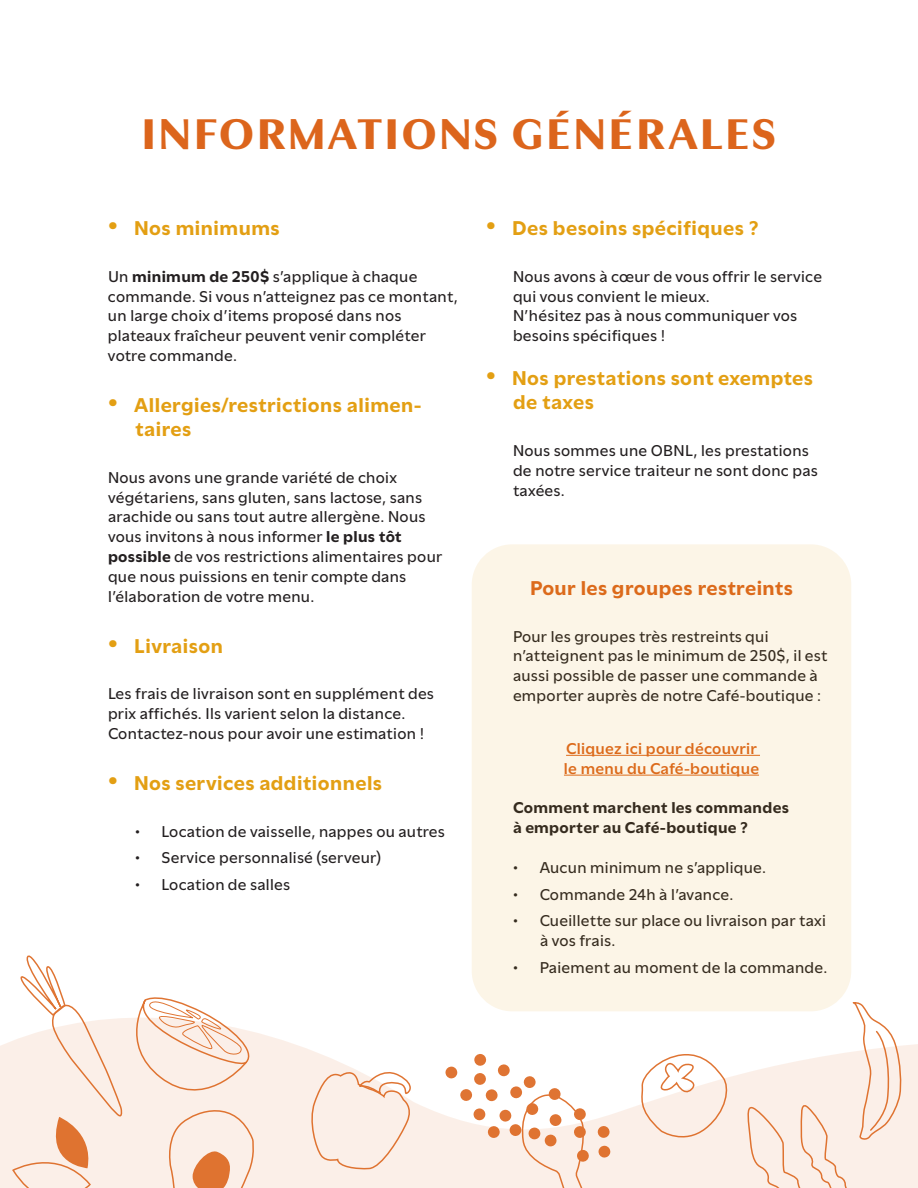
<style>
.page{position:relative;width:918px;height:1188px;background:#fff}
.page>*{position:absolute;margin:0;border:0;box-sizing:border-box;transform-origin:0 0}
.t1{font:900 45px "Utile Display";letter-spacing:.075em;color:#dc651c}
.t2{font:700 21px/24px "Utile";letter-spacing:.025em;color:#e39f13}
.t3{font:700 21px "Utile";letter-spacing:.02em;color:#dc651c}
.t4{font:500 16.5px/19.8px "Utile";letter-spacing:.02em;color:#231f20}
.t5{font:700 16.5px/19.8px "Utile";letter-spacing:.02em;color:#231f20}
.t6{font:600 16.5px/19.8px "Utile";letter-spacing:.02em;color:#dc651c}
.s1{font-size:30px}
.s2{font-weight:700}
</style>
<div class="page">
<svg style="left:0;top:977px;width:918px;height:211px"></svg>
<svg style="left:745px;top:1002px;width:158px;height:186px"></svg>
<svg style="left:636px;top:1053px;width:94px;height:92px"></svg>
<svg style="left:519px;top:1089px;width:107px;height:99px"></svg>
<svg style="left:598px;top:1145px;width:13px;height:13px"></svg>
<svg style="left:597px;top:1126px;width:13px;height:12px"></svg>
<svg style="left:577px;top:1150px;width:12px;height:12px"></svg>
<svg style="left:574px;top:1126px;width:12px;height:12px"></svg>
<svg style="left:574px;top:1108px;width:12px;height:12px"></svg>
<svg style="left:549px;top:1114px;width:13px;height:12px"></svg>
<svg style="left:544px;top:1134px;width:13px;height:13px"></svg>
<svg style="left:548px;top:1088px;width:13px;height:12px"></svg>
<svg style="left:526px;top:1103px;width:13px;height:12px"></svg>
<svg style="left:528px;top:1127px;width:13px;height:13px"></svg>
<svg style="left:510px;top:1086px;width:12px;height:13px"></svg>
<svg style="left:523px;top:1076px;width:13px;height:12px"></svg>
<svg style="left:499px;top:1109px;width:13px;height:13px"></svg>
<svg style="left:509px;top:1124px;width:13px;height:12px"></svg>
<svg style="left:485px;top:1089px;width:13px;height:12px"></svg>
<svg style="left:473px;top:1108px;width:13px;height:13px"></svg>
<svg style="left:498px;top:1064px;width:12px;height:13px"></svg>
<svg style="left:474px;top:1073px;width:12px;height:12px"></svg>
<svg style="left:474px;top:1054px;width:12px;height:12px"></svg>
<svg style="left:460px;top:1089px;width:12px;height:12px"></svg>
<svg style="left:445px;top:1066px;width:13px;height:13px"></svg>
<svg style="left:488px;top:1126px;width:12px;height:12px"></svg>
<svg style="left:11px;top:955px;width:246px;height:233px"></svg>
<svg style="left:308px;top:1065px;width:106px;height:106px"></svg>
<div style="left:472px;top:544px;width:379px;height:467px;background:#fcf5e7;border-radius:41px"></div>
<h1 class="t1" style="left:142px;top:107px;width:635px">INFORMATIONS GÉNÉRALES</h1>
<p class="t2" style="left:108px;top:216px;width:173px"><span class="s1">•</span> Nos minimums</p>
<p class="t4" style="left:108px;top:267px;width:351px">Un <span class="s2">minimum de 250$</span> s’applique à chaque commande. Si vous n’atteignez pas ce montant, un large choix d’items proposé dans nos plateaux fraîcheur peuvent venir compléter votre commande.</p>
<p class="t2" style="left:135px;top:393px;width:288px;text-indent:-27px"><span class="s1">•</span> Allergies/restrictions alimen&shy;taires</p>
<p class="t4" style="left:108px;top:468px;width:336px">Nous avons une grande variété de choix végétariens, sans gluten, sans lactose, sans arachide ou sans tout autre allergène. Nous vous invitons à nous informer <span class="s2">le plus tôt possible</span> de vos restrictions alimentaires pour que nous puissions en tenir compte dans l’élaboration de votre menu.</p>
<p class="t2" style="left:108px;top:633px;width:116px"><span class="s1">•</span> Livraison</p>
<p class="t4" style="left:108px;top:684px;width:328px">Les frais de livraison sont en supplément des prix affichés. Ils varient selon la distance.<br>Contactez-nous pour avoir une estimation !</p>
<p class="t2" style="left:108px;top:771px;width:276px"><span class="s1">•</span> Nos services additionnels</p>
<p class="t4" style="left:135px;top:822px;width:312px">• Location de vaisselle, nappes ou autres</p>
<p class="t4" style="left:135px;top:848px;width:248px">• Service personnalisé (serveur)</p>
<p class="t4" style="left:135px;top:875px;width:157px">• Location de salles</p>
<p class="t2" style="left:486px;top:216px;width:274px"><span class="s1">•</span> Des besoins spécifiques ?</p>
<p class="t4" style="left:513px;top:267px;width:311px">Nous avons à cœur de vous offrir le service qui vous convient le mieux.<br>N’hésitez pas à nous communiquer vos besoins spécifiques !</p>
<p class="t2" style="left:513px;top:366px;width:302px;text-indent:-27px"><span class="s1">•</span> Nos prestations sont exemptes de taxes</p>
<p class="t4" style="left:513px;top:441px;width:306px">Nous sommes une OBNL, les prestations de notre service traiteur ne sont donc pas taxées.</p>
<p class="t3" style="left:530px;top:577px;width:264px">Pour les groupes restreints</p>
<p class="t4" style="left:513px;top:627px;width:316px">Pour les groupes très restreints qui n’atteignent pas le minimum de 250$, il est aussi possible de passer une commande à emporter auprès de notre Café-boutique :</p>
<p class="t6" style="left:564px;top:740px;width:197px">Cliquez ici pour découvrir le menu du Café-boutique</p>
<p class="t5" style="left:513px;top:796px;width:277px">Comment marchent les commandes à emporter au Café-boutique ?</p>
<p class="t4" style="left:513px;top:858px;width:255px">• Aucun minimum ne s’applique.</p>
<p class="t4" style="left:513px;top:885px;width:222px">• Commande 24h à l’avance.</p>
<p class="t4" style="left:540px;top:911px;width:287px;text-indent:-27px">• Cueillette sur place ou livraison par taxi à vos frais.</p>
<p class="t4" style="left:513px;top:958px;width:316px">• Paiement au moment de la commande.</p>
</div>
